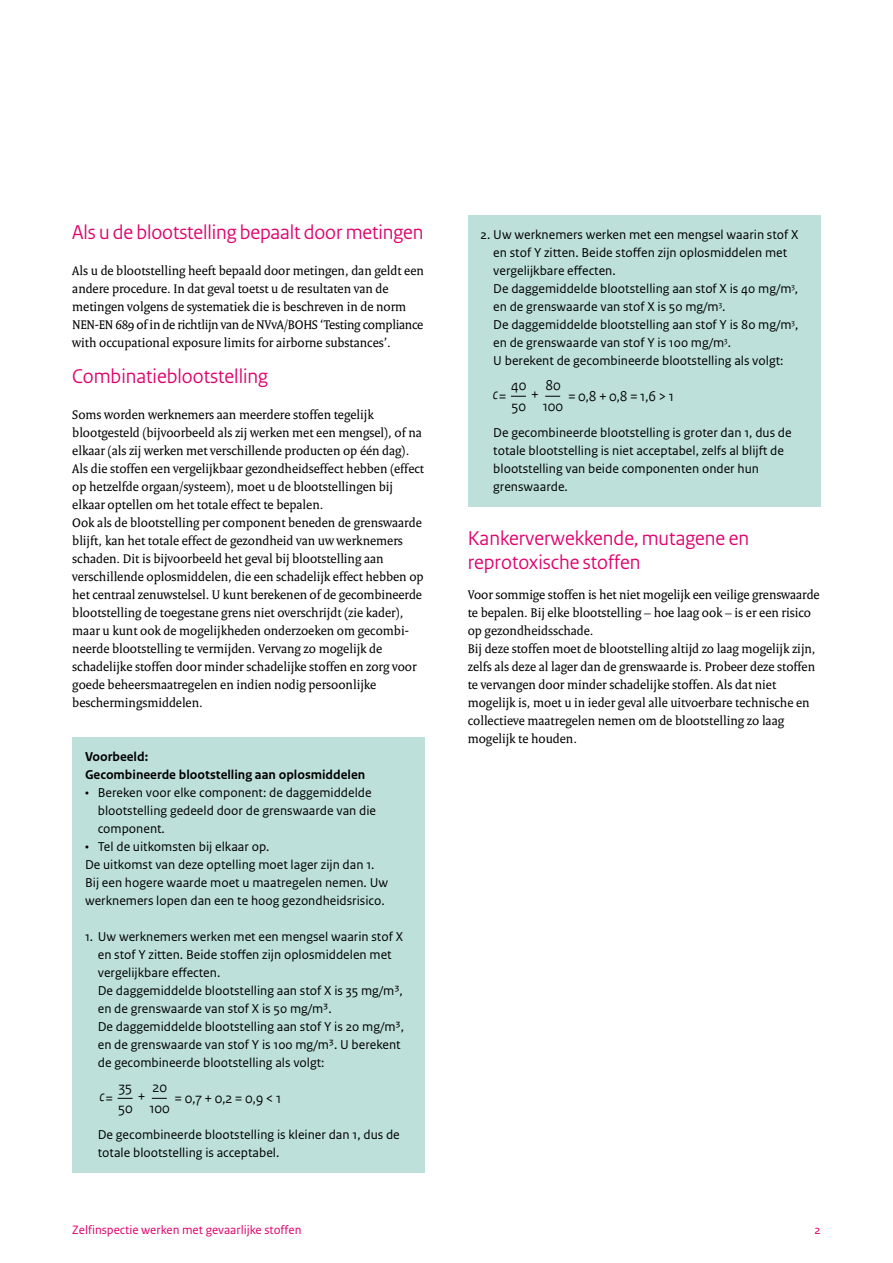
<style>
.page{position:relative;width:893px;height:1263px;background:#fff}
.page>*{position:absolute;margin:0;border:0;box-sizing:border-box;transform-origin:0 0}
.H2_Paragraafkop_Sans{font:21px/24px "Rijksoverheid Sans Heading";color:#e0006c}
.t1{font:15px/21.1px "Rijksoverheid Sans Heading TT";color:#000}
.t2{font:italic 15px "Rijksoverheid Sans Heading TT";color:#000}
.P_Body_serif{font:13.5px/18px "Rijksoverheid Serif";color:#000}
.Kader_Broodtekst{font:13.5px/18px "Rijksoverheid Sans Text";color:#000}
.H4_Kader_Subkop{font:700 13.5px "Rijksoverheid Sans Text";color:#000}
.H3_Kader_Subkop{font:700 13.5px "Rijksoverheid Sans Text";color:#000}
.t3{font:12.75px "Rijksoverheid Sans Text";color:#e0006c}
.s1{font-style:normal}
</style>
<div class="page">
<div style="left:72px;top:737px;width:353px;height:39px;background:#bde0da"></div>
<div style="left:72px;top:773px;width:353px;height:75px;background:#bde0da"></div>
<div style="left:72px;top:845px;width:353px;height:75px;background:#bde0da"></div>
<div style="left:72px;top:917px;width:353px;height:165px;background:#bde0da"></div>
<div style="left:72px;top:1079px;width:353px;height:39px;background:#bde0da"></div>
<div style="left:72px;top:1115px;width:353px;height:57px;background:#bde0da"></div>
<div style="left:468px;top:215px;width:353px;height:147px;background:#bde0da"></div>
<div style="left:468px;top:359px;width:353px;height:39px;background:#bde0da"></div>
<div style="left:468px;top:395px;width:353px;height:39px;background:#bde0da"></div>
<div style="left:468px;top:413px;width:353px;height:93px;background:#bde0da"></div>
<svg style="left:118px;top:1098px;width:15px;height:1px"></svg>
<svg style="left:152px;top:1098px;width:15px;height:1px"></svg>
<svg style="left:511px;top:396px;width:15px;height:1px"></svg>
<svg style="left:545px;top:396px;width:15px;height:1px"></svg>
<h2 class="H2_Paragraafkop_Sans" style="left:72px;top:221px;width:353px">Als u de blootstelling bepaalt door metingen</h2>
<p class="P_Body_serif" style="left:72px;top:262px;width:353px">Als u de blootstelling heeft bepaald door metingen, dan geldt een andere procedure. In dat geval toetst u de resultaten van de metingen volgens de systematiek die is beschreven in de norm NEN-EN 689 of in de richtlijn van de NVvA/BOHS ‘Testing compliance with occupational exposure limits for airborne substances’.</p>
<h2 class="H2_Paragraafkop_Sans" style="left:72px;top:365px;width:197px">Combinatieblootstelling</h2>
<p class="P_Body_serif" style="left:72px;top:406px;width:353px">Soms worden werknemers aan meerdere stoffen tegelijk blootgesteld (bijvoorbeeld als zij werken met een mengsel), of na elkaar (als zij werken met verschillende producten op één dag).<br>Als die stoffen een vergelijkbaar gezondheidseffect hebben (effect op hetzelfde orgaan/systeem), moet u de blootstellingen bij elkaar optellen om het totale effect te bepalen.</p>
<p class="P_Body_serif" style="left:72px;top:514px;width:353px">Ook als de blootstelling per component beneden de grenswaarde blijft, kan het totale effect de gezondheid van uw werknemers schaden. Dit is bijvoorbeeld het geval bij blootstelling aan verschillende oplosmiddelen, die een schadelijk effect hebben op het centraal zenuwstelsel. U kunt berekenen of de gecombineerde blootstelling de toegestane grens niet overschrijdt (zie kader), maar u kunt ook de mogelijkheden onderzoeken om gecombi&shy;neerde blootstelling te vermijden. Vervang zo mogelijk de schadelijke stoffen door minder schadelijke stoffen en zorg voor goede beheersmaatregelen en indien nodig persoonlijke beschermingsmiddelen.</p>
<h3 class="H3_Kader_Subkop" style="left:85px;top:749px;width:65px">Voorbeeld:</h3>
<h4 class="H4_Kader_Subkop" style="left:85px;top:767px;width:282px">Gecombineerde blootstelling aan oplosmiddelen</h4>
<p class="Kader_Broodtekst" style="left:98px;top:784px;width:280px;text-indent:-13px">• Bereken voor elke component: de daggemiddelde blootstelling gedeeld door de grenswaarde van die component.</p>
<p class="Kader_Broodtekst" style="left:85px;top:838px;width:186px">• Tel de uitkomsten bij elkaar op.</p>
<p class="Kader_Broodtekst" style="left:85px;top:856px;width:305px">De uitkomst van deze optelling moet lager zijn dan 1.<br>Bij een hogere waarde moet u maatregelen nemen. Uw werknemers lopen dan een te hoog gezondheidsrisico.</p>
<p class="Kader_Broodtekst" style="left:98px;top:928px;width:308px;text-indent:-13px">1. Uw werknemers werken met een mengsel waarin stof X en stof Y zitten. Beide stoffen zijn oplosmiddelen met vergelijkbare effecten.<br>De daggemiddelde blootstelling aan stof X is 35 mg/m³, en de grenswaarde van stof X is 50 mg/m³.<br>De daggemiddelde blootstelling aan stof Y is 20 mg/m³, en de grenswaarde van stof Y is 100 mg/m³. U berekent de gecombineerde blootstelling als volgt:</p>
<p class="t1" style="left:118px;top:1077px;width:16px">35<br>50</p>
<p class="t1" style="left:149px;top:1077px;width:22px">20<br>100</p>
<p class="t1" style="left:175px;top:1087px;width:108px">= 0,7 + 0,2 = 0,9 &lt; 1</p>
<p class="t2" style="left:99px;top:1088px;width:15px">c<span class="s1">=</span></p>
<p class="t1" style="left:138px;top:1086px;width:9px">+</p>
<p class="Kader_Broodtekst" style="left:98px;top:1126px;width:303px">De gecombineerde blootstelling is kleiner dan 1, dus de totale blootstelling is acceptabel.</p>
<p class="Kader_Broodtekst" style="left:493px;top:226px;width:307px;text-indent:-13px">2. Uw werknemers werken met een mengsel waarin stof X en stof Y zitten. Beide stoffen zijn oplosmiddelen met vergelijkbare effecten.<br>De daggemiddelde blootstelling aan stof X is 40 mg/m<sup>3</sup>, en de grenswaarde van stof X is 50 mg/m<sup>3</sup>.<br>De daggemiddelde blootstelling aan stof Y is 80 mg/m<sup>3</sup>, en de grenswaarde van stof Y is 100 mg/m<sup>3</sup>.</p>
<p class="Kader_Broodtekst" style="left:493px;top:352px;width:292px">U berekent de gecombineerde blootstelling als volgt:</p>
<p class="t1" style="left:511px;top:375px;width:17px">40<br>50</p>
<p class="t1" style="left:543px;top:375px;width:22px">80<br>100</p>
<p class="t1" style="left:568px;top:385px;width:107px">= 0,8 + 0,8 = 1,6 &gt; 1</p>
<p class="t2" style="left:493px;top:386px;width:15px">c<span class="s1">=</span></p>
<p class="t1" style="left:531px;top:384px;width:9px">+</p>
<p class="Kader_Broodtekst" style="left:493px;top:424px;width:300px">De gecombineerde blootstelling is groter dan 1, dus de totale blootstelling is niet acceptabel, zelfs al blijft de blootstelling van beide componenten onder hun grenswaarde.</p>
<h2 class="H2_Paragraafkop_Sans" style="left:468px;top:527px;width:283px">Kankerverwekkende, mutagene en reprotoxische stoffen</h2>
<p class="P_Body_serif" style="left:468px;top:586px;width:353px">Voor sommige stoffen is het niet mogelijk een veilige grenswaarde te bepalen. Bij elke blootstelling – hoe laag ook – is er een risico op gezondheidsschade.</p>
<p class="P_Body_serif" style="left:468px;top:640px;width:349px">Bij deze stoffen moet de blootstelling altijd zo laag mogelijk zijn, zelfs als deze al lager dan de grenswaarde is. Probeer deze stoffen te vervangen door minder schadelijke stoffen. Als dat niet mogelijk is, moet u in ieder geval alle uitvoerbare technische en collectieve maatregelen nemen om de blootstelling zo laag mogelijk te houden.</p>
<p class="t3" style="left:72px;top:1223px;width:231px">Zelfinspectie werken met gevaarlijke stoffen</p>
<p class="t3" style="left:814px;top:1223px;width:8px">2</p>
</div>
